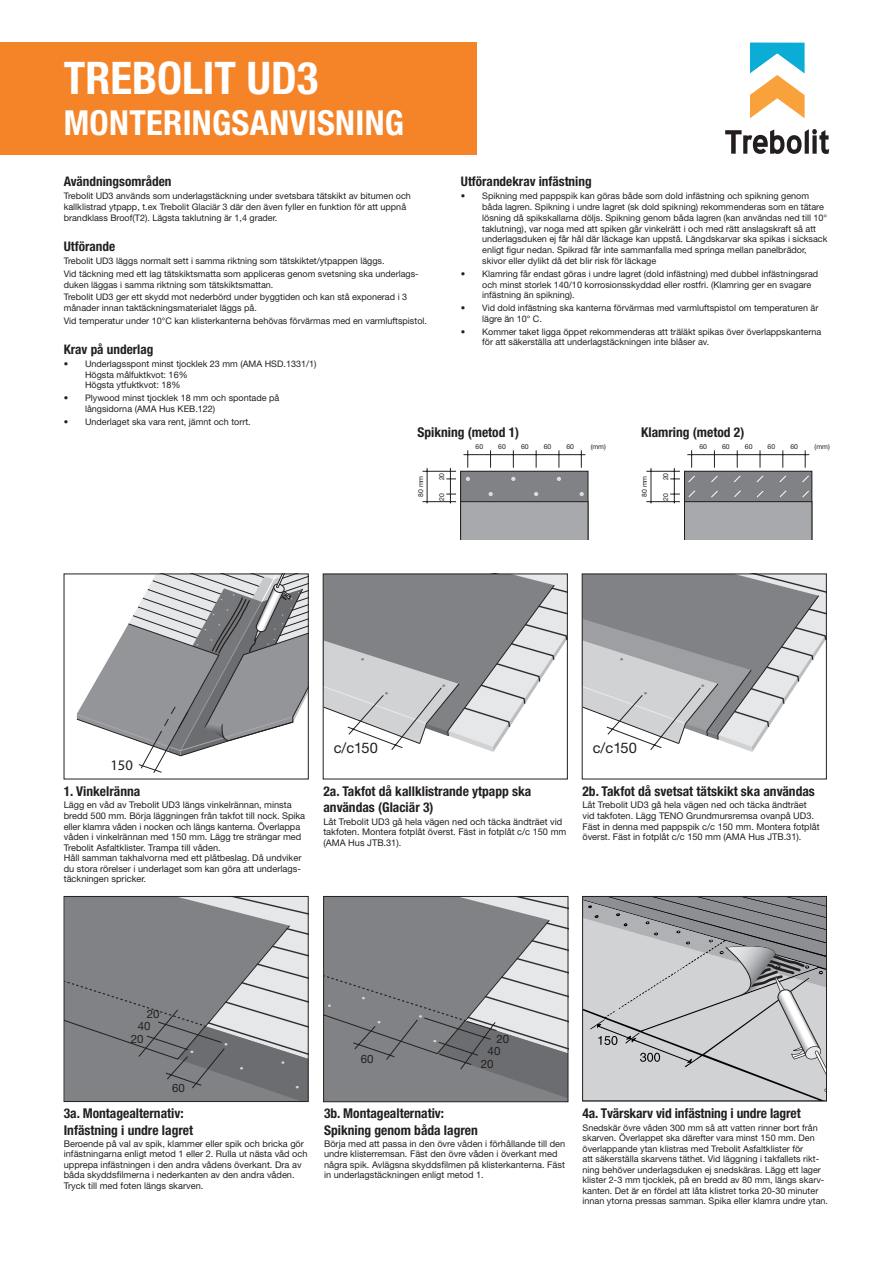
<style>
.page{position:relative;width:893px;height:1263px;background:#fff}
.page>*{position:absolute;margin:0;border:0;box-sizing:border-box;transform-origin:0 0}
.t1{font:700 condensed 45px "Helvetica Neue LT Std";color:#fff}
.t2{font:700 condensed 34.5px "Helvetica Neue LT Std";letter-spacing:.01em;color:#fff}
.t3{font:14.55px "Helvetica Neue LT Std";color:#231f20}
.t4{font:14.55px "Myriad Pro";color:#231f20}
.t5{font:700 condensed 13.5px/16.2px "Helvetica Neue LT Std";color:#231f20}
.t6{font:700 condensed 13.2px "Helvetica Neue LT Std";color:#231f20}
.t7{font:11.55px "Helvetica Neue";color:#231f20}
.t8{font:11.4px "Helvetica Neue LT Std";color:#231f20}
.t9{font:9.15px/10.5px "Helvetica Neue LT Std";color:#231f20}
.t10{font:9px/10.8px "Helvetica Neue LT Std";color:#231f20}
.t11{font:6.9px "Helvetica Neue LT Std";color:#231f20}
</style>
<div class="page">
<svg style="left:584px;top:576px;width:241px;height:176px"></svg>
<div style="left:582px;top:574px;width:245px;height:205px;border:1px solid #231f20"></div>
<svg style="left:325px;top:576px;width:241px;height:176px"></svg>
<div style="left:323px;top:574px;width:245px;height:205px;border:1px solid #231f20"></div>
<svg style="left:76px;top:576px;width:231px;height:197px"></svg>
<div style="left:0;top:43px;width:476px;height:112px;background:#f58429"></div>
<svg style="left:725px;top:129px;width:104px;height:25px"></svg>
<svg style="left:750px;top:43px;width:55px;height:75px"></svg>
<hr style="left:422px;top:471px;width:34px;height:1px;background:#231f20">
<hr style="left:427px;top:468px;width:1px;height:35px;background:#231f20">
<hr style="left:422px;top:501px;width:34px;height:1px;background:#231f20">
<svg style="left:446px;top:450px;width:142px;height:89px"></svg>
<hr style="left:646px;top:471px;width:34px;height:1px;background:#231f20">
<hr style="left:651px;top:468px;width:1px;height:35px;background:#231f20">
<hr style="left:646px;top:501px;width:34px;height:1px;background:#231f20">
<svg style="left:670px;top:450px;width:142px;height:89px"></svg>
<svg style="left:584px;top:898px;width:241px;height:201px;background:#b8b9bb"></svg>
<div style="left:582px;top:896px;width:245px;height:205px;border:1px solid #231f20"></div>
<svg style="left:325px;top:898px;width:241px;height:202px;background:#8c8e91"></svg>
<div style="left:323px;top:896px;width:245px;height:206px;border:1px solid #231f20"></div>
<svg style="left:66px;top:898px;width:240px;height:202px;background:#8c8e90"></svg>
<div style="left:64px;top:896px;width:244px;height:206px;border:1px solid #231f20"></div>
<h1 class="t1" style="left:64px;top:51px;width:256px">TREBOLIT UD3</h1>
<h2 class="t2" style="left:64px;top:102px;width:342px">MONTERINGSANVISNING</h2>
<h3 class="t6" style="left:64px;top:174px;width:109px">Avändningsområden</h3>
<p class="t10" style="left:64px;top:190px;width:349px">Trebolit UD3 används som underlagstäckning under svetsbara tätskikt av bitumen och kallklistrad ytpapp, t.ex Trebolit Glaciär 3 där den även fyller en funktion för att uppnå brandklass Broof(T2). Lägsta taklutning är 1,4 grader.</p>
<h3 class="t6" style="left:64px;top:239px;width:53px">Utförande</h3>
<p class="t10" style="left:64px;top:254px;width:356px;line-height:12.6px">Trebolit UD3 läggs normalt sett i samma riktning som tätskiktet/ytpappen läggs.<br>Vid täckning med ett lag tätskiktsmatta som appliceras genom svetsning ska underlags-</p>
<p class="t10" style="left:64px;top:278px;width:345px;line-height:12.6px">duken läggas i samma riktning som tätskiktsmattan.<br>Trebolit UD3 ger ett skydd mot nederbörd under byggtiden och kan stå exponerad i 3</p>
<p class="t10" style="left:64px;top:301px;width:365px;line-height:12.6px">månader innan taktäckningsmaterialet läggs på.<br>Vid temperatur under 10°C kan klisterkanterna behövas förvärmas med en varmluftspistol.</p>
<h3 class="t6" style="left:64px;top:341px;width:91px">Krav på underlag</h3>
<p class="t10" style="left:85px;top:358px;width:233px;text-indent:-21px">• Underlagsspont minst tjocklek 23 mm (AMA HSD.1331/1)<br>Högsta målfuktkvot: 16%<br>Högsta ytfuktkvot: 18%</p>
<p class="t10" style="left:85px;top:392px;width:196px;text-indent:-21px">• Plywood minst tjocklek 18 mm och spontade på långsidorna (AMA Hus KEB.122)</p>
<p class="t10" style="left:64px;top:416px;width:188px">• Underlaget ska vara rent, jämnt och torrt.</p>
<h3 class="t6" style="left:461px;top:174px;width:132px">Utförandekrav infästning</h3>
<p class="t10" style="left:482px;top:190px;width:347px;text-indent:-21px">• Spikning med pappspik kan göras både som dold infästning och spikning genom båda lagren. Spikning i undre lagret (sk dold spikning) rekommenderas som en tätare lösning då spikskallarna döljs. Spikning genom båda lagren (kan användas ned till 10° taklutning), var noga med att spiken går vinkelrätt i och med rätt anslagskraft så att underlagsduken ej får hål där läckage kan uppstå. Längdskarvar ska spikas i sicksack enligt figur nedan. Spikrad får inte sammanfalla med springa mellan panelbrädor, skivor eller dylikt då det blir risk för läckage</p>
<p class="t10" style="left:482px;top:268px;width:338px;text-indent:-21px">• Klamring får endast göras i undre lagret (dold infästning) med dubbel infästningsrad och minst storlek 140/10 korrosionsskyddad eller rostfri. (Klamring ger en svagare infästning än spikning).</p>
<p class="t10" style="left:482px;top:302px;width:338px;text-indent:-21px">• Vid dold infästning ska kanterna förvärmas med varmluftspistol om temperaturen är lägre än 10° C.</p>
<p class="t10" style="left:482px;top:326px;width:341px;text-indent:-21px">• Kommer taket ligga öppet rekommenderas att träläkt spikas över överlappskanterna för att säkerställa att underlagstäckningen inte blåser av.</p>
<h3 class="t5" style="left:417px;top:424px;width:103px">Spikning (metod 1)</h3>
<h3 class="t5" style="left:641px;top:424px;width:105px">Klamring (metod 2)</h3>
<p class="t11" style="left:416px;top:497px;width:23px;rotate:-90deg">80 mm</p>
<p class="t11" style="left:438px;top:480px;width:9px;rotate:-90deg">20</p>
<p class="t11" style="left:438px;top:501px;width:9px;rotate:-90deg">20</p>
<p class="t11" style="left:475px;top:442px;width:9px">60</p>
<p class="t11" style="left:498px;top:442px;width:9px">60</p>
<p class="t11" style="left:521px;top:442px;width:9px">60</p>
<p class="t11" style="left:544px;top:442px;width:9px">60</p>
<p class="t11" style="left:566px;top:442px;width:9px">60</p>
<p class="t11" style="left:591px;top:442px;width:17px">(mm)</p>
<p class="t11" style="left:699px;top:442px;width:9px">60</p>
<p class="t11" style="left:640px;top:497px;width:23px;rotate:-90deg">80 mm</p>
<p class="t11" style="left:662px;top:480px;width:9px;rotate:-90deg">20</p>
<p class="t11" style="left:662px;top:501px;width:9px;rotate:-90deg">20</p>
<p class="t11" style="left:722px;top:442px;width:9px">60</p>
<p class="t11" style="left:745px;top:442px;width:9px">60</p>
<p class="t11" style="left:768px;top:442px;width:9px">60</p>
<p class="t11" style="left:790px;top:442px;width:9px">60</p>
<p class="t11" style="left:815px;top:442px;width:17px">(mm)</p>
<h3 class="t4" style="left:110px;top:756px;width:24px">150</h3>
<h3 class="t5" style="left:64px;top:783px;width:78px">1. Vinkelränna</h3>
<p class="t9" style="left:64px;top:800px;width:243px">Lägg en våd av Trebolit UD3 längs vinkelrännan, minsta bredd 500 mm. Börja läggningen från takfot till nock. Spika eller klamra våden i nocken och längs kanterna. Överlappa våden i vinkelrännan med 150 mm. Lägg tre strängar med Trebolit Asfaltklister. Trampa till våden.<br>Håll samman takhalvorna med ett plåtbeslag. Då undviker du stora rörelser i underlaget som kan göra att underlags&shy;täckningen spricker.</p>
<h3 class="t3" style="left:334px;top:739px;width:46px">c/c150</h3>
<h3 class="t3" style="left:593px;top:739px;width:46px">c/c150</h3>
<h3 class="t5" style="left:323px;top:783px;width:210px">2a. Takfot då kallklistrande ytpapp ska användas (Glaciär 3)</h3>
<p class="t9" style="left:323px;top:816px;width:244px">Låt Trebolit UD3 gå hela vägen ned och täcka ändträet vid takfoten. Montera fotplåt överst. Fäst in fotplåt c/c 150 mm (AMA Hus JTB.31).</p>
<h3 class="t5" style="left:582px;top:783px;width:234px">2b. Takfot då svetsat tätskikt ska användas</h3>
<p class="t9" style="left:582px;top:800px;width:239px">Låt Trebolit UD3 gå hela vägen ned och täcka ändträet vid takfoten. Lägg TENO Grundmursremsa ovanpå UD3.<br>Fäst in denna med pappspik c/c 150 mm. Montera fotplåt överst. Fäst in fotplåt c/c 150 mm (AMA Hus JTB.31).</p>
<p class="t8" style="left:147px;top:1007px;width:14px">20</p>
<p class="t8" style="left:138px;top:1019px;width:14px">40</p>
<p class="t8" style="left:131px;top:1032px;width:14px">20</p>
<p class="t8" style="left:172px;top:1081px;width:14px">60</p>
<h3 class="t5" style="left:64px;top:1105px;width:131px">3a. Montagealternativ:<br>Infästning i undre lagret</h3>
<p class="t9" style="left:64px;top:1138px;width:245px">Beroende på val av spik, klammer eller spik och bricka gör infästningarna enligt metod 1 eller 2. Rulla ut nästa våd och upprepa infästningen i den andra vådens överkant. Dra av båda skyddsfilmerna i nederkanten av den andra våden.<br>Tryck till med foten längs skarven.</p>
<p class="t7" style="left:361px;top:1052px;width:14px">60</p>
<p class="t7" style="left:497px;top:1032px;width:14px">20</p>
<p class="t7" style="left:488px;top:1044px;width:14px">40</p>
<p class="t7" style="left:481px;top:1057px;width:14px">20</p>
<h3 class="t5" style="left:324px;top:1105px;width:155px">3b. Montagealternativ:<br>Spikning genom båda lagren</h3>
<p class="t9" style="left:324px;top:1138px;width:243px">Börja med att passa in den övre våden i förhållande till den undre klisterremsan. Fäst den övre våden i överkant med några spik. Avlägsna skyddsfilmen på klisterkanterna. Fäst in underlagstäckningen enligt metod 1.</p>
<h3 class="t5" style="left:583px;top:1105px;width:220px">4a. Tvärskarv vid infästning i undre lagret</h3>
<p class="t10" style="left:583px;top:1122px;width:247px">Snedskär övre våden 300 mm så att vatten rinner bort från skarven. Överlappet ska därefter vara minst 150 mm. Den överlappande ytan klistras med Trebolit Asfaltklister för<br>att säkerställa skarvens täthet. Vid läggning i takfallets rikt&shy;ning behöver underlagsduken ej snedskäras. Lägg ett lager klister 2-3 mm tjocklek, på en bredd av 80 mm, längs skarv&shy;kanten. Det är en fördel att låta klistret torka 20-30 minuter innan ytorna pressas samman. Spika eller klamra undre ytan.</p>
</div>
